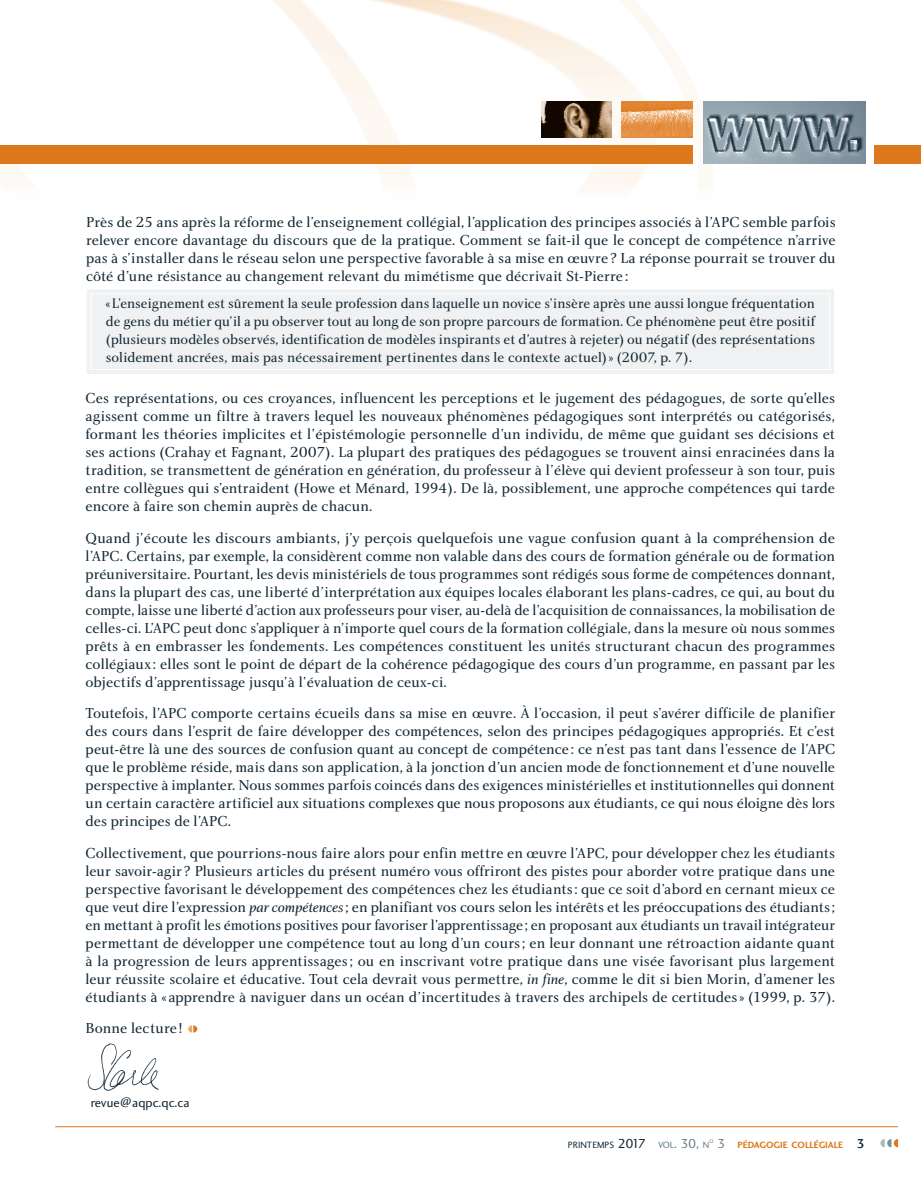
<style>
.page{position:relative;width:921px;height:1189px;background:#fff}
.page>*{position:absolute;margin:0;border:0;box-sizing:border-box;transform-origin:0 0}
.Article__OK{font:15px/18px "Charlotte Book Plain";letter-spacing:-.005em;color:#122632;text-align:justify}
.Article__OK-2{font:14.25px/18px "Charlotte Book Plain";color:#122632;text-align:justify}
.t1{font:13.5px "Charlotte Sans Book Plain";color:#122632}
.t2{font:9.45px "Charlotte Sans Book Plain";color:#122632}
.t3{font:9.45px "Charlotte Sans Bold Plain";color:#de791b}
.t4{font:5.55px "Charlotte Sans Book Plain";color:#687c88}
.s1{font-family:"Charlotte Book Italic Plain"}
.s2{font-size:13.5px}
.s3{color:#687c88}
.s4{font-size:13.5px;color:#687c88}
.s5{font-family:"Charlotte Sans Book Plain";font-size:13.5px;color:#687c88}
.s6{font-family:"Charlotte Sans Medium Plain";font-size:13.5px;color:#122632}
</style>
<div class="page">
<div style="left:87px;top:289px;width:747px;height:85px;background:#eff1f3"></div>
<div style="left:91px;top:293px;width:739px;height:77px;border:1px solid #fff"></div>
<img style="left:0;top:0;width:921px;height:190px">
<img style="left:703px;top:102px;width:162px;height:61px">
<img style="left:622px;top:102px;width:70px;height:36px">
<img style="left:541px;top:102px;width:70px;height:36px">
<svg style="left:880px;top:1139px;width:18px;height:8px"></svg>
<hr style="left:55px;top:1126px;width:843px;height:1px;background:#de791b">
<div style="left:873px;top:145px;width:48px;height:18px;background:#de791b"></div>
<div style="left:0;top:145px;width:692px;height:18px;background:#de791b"></div>
<img style="left:87px;top:1043px;width:72px;height:48px">
<svg style="left:188px;top:1025px;width:9px;height:8px"></svg>
<p class="Article__OK" style="left:86px;top:213px;width:751px">Près de 25 ans après la réforme de l’enseignement collégial, l’application des principes associés à l’APC semble parfois relever encore davantage du discours que de la pratique. Comment se fait-il que le concept de compétence n’arrive pas à s’installer dans le réseau selon une perspective favorable à sa mise en œuvre ? La réponse pourrait se trouver du côté d’une résistance au changement relevant du mimétisme que décrivait St-Pierre :</p>
<p class="Article__OK-2" style="left:106px;top:294px;width:710px">«L’enseignement est sûrement la seule profession dans laquelle un novice s’insère après une aussi longue fréquentation de gens du métier qu’il a pu observer tout au long de son propre parcours de formation. Ce phénomène peut être positif (plusieurs modèles observés, identification de modèles inspirants et d’autres à rejeter) ou négatif (des représentations solidement ancrées, mais pas nécessairement pertinentes dans le contexte actuel)» (2007, p. 7).</p>
<p class="Article__OK" style="left:86px;top:389px;width:751px">Ces représentations, ou ces croyances, influencent les perceptions et le jugement des pédagogues, de sorte qu’elles agissent comme un filtre à travers lequel les nouveaux phénomènes pédagogiques sont interprétés ou catégorisés, formant les théories implicites et l’épistémologie personnelle d’un individu, de même que guidant ses décisions et ses actions (Crahay et Fagnant, 2007). La plupart des pratiques des pédagogues se trouvent ainsi enracinées dans la tradition, se transmettent de génération en génération, du professeur à l’élève qui devient professeur à son tour, puis entre collègues qui s’entraident (Howe et Ménard, 1994). De là, possiblement, une approche compétences qui tarde encore à faire son chemin auprès de chacun.</p>
<p class="Article__OK" style="left:86px;top:528px;width:751px">Quand j’écoute les discours ambiants, j’y perçois quelquefois une vague confusion quant à la compréhension de l’APC. Certains, par exemple, la considèrent comme non valable dans des cours de formation générale ou de formation préuniversitaire. Pourtant, les devis ministériels de tous programmes sont rédigés sous forme de compétences donnant, dans la plupart des cas, une liberté d’interprétation aux équipes locales élaborant les plans-cadres, ce qui, au bout du compte, laisse une liberté d’action aux professeurs pour viser, au-delà de l’acquisition de connaissances, la mobilisation de celles-ci. L’APC peut donc s’appliquer à n’importe quel cours de la formation collégiale, dans la mesure où nous sommes prêts à en embrasser les fondements. Les compétences constituent les unités structurant chacun des programmes collégiaux : elles sont le point de départ de la cohérence pédagogique des cours d’un programme, en passant par les objectifs d’apprentissage jusqu’à l’évaluation de ceux-ci.</p>
<p class="Article__OK" style="left:86px;top:704px;width:751px">Toutefois, l’APC comporte certains écueils dans sa mise en œuvre. À l’occasion, il peut s’avérer difficile de planifier des cours dans l’esprit de faire développer des compétences, selon des principes pédagogiques appropriés. Et c’est peut-être là une des sources de confusion quant au concept de compétence: ce n’est pas tant dans l’essence de l’APC que le problème réside, mais dans son application, à la jonction d’un ancien mode de fonctionnement et d’une nouvelle perspective à implanter. Nous sommes parfois coincés dans des exigences ministérielles et institutionnelles qui donnent un certain caractère artificiel aux situations complexes que nous proposons aux étudiants, ce qui nous éloigne dès lors des principes de l’APC.</p>
<p class="Article__OK" style="left:86px;top:843px;width:751px">Collectivement, que pourrions-nous faire alors pour enfin mettre en œuvre l’APC, pour développer chez les étudiants leur savoir-agir? Plusieurs articles du présent numéro vous offriront des pistes pour aborder votre pratique dans une perspective favorisant le développement des compétences chez les étudiants: que ce soit d’abord en cernant mieux ce que veut dire l’expression <span class="s1">par compétences</span>; en planifiant vos cours selon les intérêts et les préoccupations des étudiants; en mettant à profit les émotions positives pour favoriser l’apprentissage; en proposant aux étudiants un travail intégrateur permettant de développer une compétence tout au long d’un cours; en leur donnant une rétroaction aidante quant à la progression de leurs apprentissages; ou en inscrivant votre pratique dans une visée favorisant plus largement leur réussite scolaire et éducative. Tout cela devrait vous permettre, <span class="s1">in fine</span>, comme le dit si bien Morin, d’amener les étudiants à « apprendre à naviguer dans un océan d’incertitudes à travers des archipels de certitudes» (1999, p. 37).</p>
<p class="Article__OK" style="left:86px;top:1019px;width:98px">Bonne lecture !</p>
<p class="t1" style="left:91px;top:1094px;width:100px">revue@aqpc.qc.ca</p>
<p class="t2" style="left:568px;top:1139px;width:143px">PRINTEMPS <span class="s2">2017</span> <span class="s3">VOL</span><span class="s4">. 30,</span> <span class="s3">N</span></p>
<p class="t4" style="left:709px;top:1138px;width:6px">O</p>
<p class="t3" style="left:717px;top:1139px;width:149px"><span class="s5">3</span> PÉDAGOGIE COLLÉGIALE <span class="s6">3</span></p>
</div>
